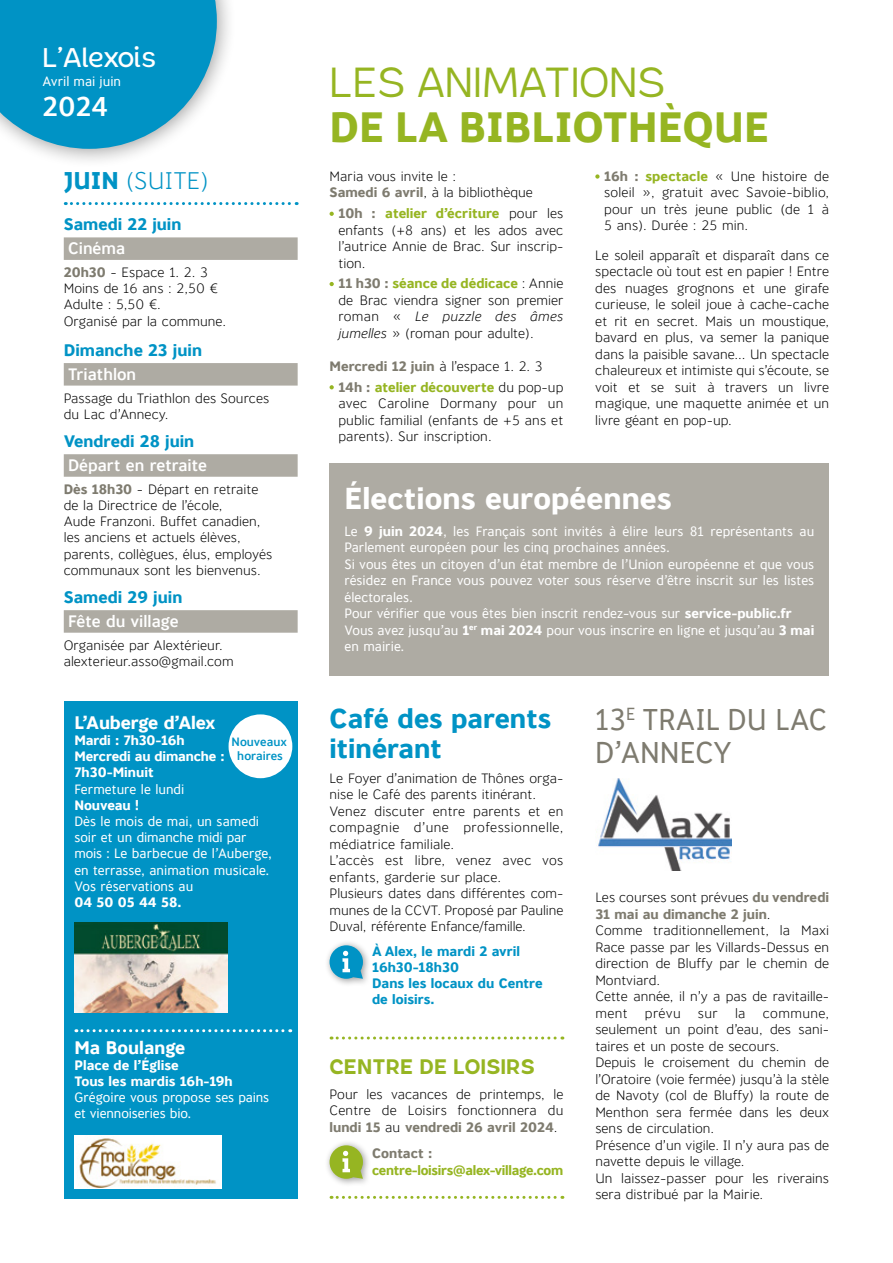
<style>
.page{position:relative;width:893px;height:1263px;background:#fff}
.page>*{position:absolute;margin:0;border:0;box-sizing:border-box;transform-origin:0 0}
.t1{font:700 42px "Banjax";color:#96b522}
.t2{font:42px "Chopsee";color:#96b522}
.t3{font:30px/33px "Banjax";color:#7e7b6f}
.t4{font:700 30px "Banjax";color:#fff}
.t5{font:700 27px/30px "Banjax";color:#0093c5}
.t6{font:500 27px "Chopsee";letter-spacing:-.02em;color:#fff}
.t7{font:500 27px "Banjax";color:#fff}
.t8{font:300 24px "Banjax";color:#0093c5}
.t9{font:700 21px "Chopsee";color:#96b522}
.t10{font:700 18px "Banjax";letter-spacing:-.01em;color:#fff}
.t11{font:700 16.5px "Banjax";color:#0093c5}
.t12{font:500 16.5px "Banjax";color:#fff}
.t13{font:300 13.5px/16.5px "Banjax";color:#000}
.t14{font:13.5px/16.5px "Banjax";color:#fff}
.t15{font:700 13.5px/16.2px "Banjax";color:#fff}
.t16{font:700 13.5px/16.2px "Banjax";color:#0093c5}
.t17{font:700 13.5px "Banjax";letter-spacing:-.02em;color:#96b522}
.t18{font:700 13.5px "Banjax";color:#7e7b6f}
.t19{font:500 12px/14.4px "Banjax";color:#0093c5;text-align:center}
.s1{font-weight:700}
.s2{font-weight:700;color:#7e7b6f}
.s3{font-weight:700;color:#96b522}
.s4{font-style:italic}
</style>
<div class="page">
<div style="left:0;top:0;width:237px;height:169px;background:#000;opacity:.4"></div>
<svg style="left:0;top:0;width:217px;height:149px;background:#219fca"></svg>
<svg style="left:330px;top:212px;width:4px;height:4px"></svg>
<svg style="left:330px;top:282px;width:4px;height:4px"></svg>
<svg style="left:330px;top:385px;width:4px;height:4px"></svg>
<svg style="left:595px;top:174px;width:5px;height:5px"></svg>
<div style="left:330px;top:463px;width:499px;height:213px;background:#aeaba3"></div>
<img style="left:596px;top:778px;width:135px;height:92px">
<svg style="left:331px;top:1036px;width:232px;height:3px"></svg>
<svg style="left:331px;top:1196px;width:232px;height:3px"></svg>
<div style="left:324px;top:1140px;width:48px;height:47px;background:#000;opacity:.4"></div>
<svg style="left:330px;top:1145px;width:33px;height:34px"></svg>
<div style="left:324px;top:940px;width:48px;height:47px;background:#000;opacity:.4"></div>
<svg style="left:330px;top:945px;width:33px;height:34px"></svg>
<svg style="left:65px;top:202px;width:232px;height:3px"></svg>
<div style="left:64px;top:237px;width:234px;height:23px;background:#aeaba3"></div>
<div style="left:64px;top:363px;width:234px;height:23px;background:#aeaba3"></div>
<div style="left:64px;top:454px;width:234px;height:23px;background:#aeaba3"></div>
<div style="left:64px;top:610px;width:234px;height:23px;background:#aeaba3"></div>
<div style="left:64px;top:702px;width:234px;height:497px;background:#0093c5"></div>
<svg style="left:76px;top:1029px;width:215px;height:3px"></svg>
<div style="left:74px;top:1135px;width:148px;height:53px;background:#fff"></div>
<img style="left:79px;top:1137px;width:137px;height:51px">
<img style="left:74px;top:922px;width:153px;height:90px">
<div style="left:229px;top:714px;width:63px;height:64px;background:#fff;border-radius:50%"></div>
<h3 class="t6" style="left:43px;top:40px;width:115px">L’Alexois</h3>
<p class="t14" style="left:43px;top:72px;width:80px">Avril mai juin</p>
<h3 class="t7" style="left:43px;top:86px;width:67px">2024</h3>
<h3 class="t8" style="left:64px;top:163px;width:147px"><span class="s1">JUIN</span> (SUITE)</h3>
<p class="t11" style="left:64px;top:212px;width:119px">Samedi 22 juin</p>
<p class="t12" style="left:68px;top:236px;width:59px">Cinéma</p>
<p class="t13" style="left:64px;top:263px;width:164px"><span class="s2">20h30</span> - Espace 1. 2. 3<br>Moins de 16 ans : 2,50 €<br>Adulte : 5,50 €.<br>Organisé par la commune.</p>
<p class="t11" style="left:64px;top:337px;width:140px">Dimanche 23 juin</p>
<p class="t12" style="left:68px;top:362px;width:70px">Triathlon</p>
<p class="t13" style="left:64px;top:389px;width:207px">Passage du Triathlon des Sources du Lac d’Annecy.</p>
<p class="t11" style="left:64px;top:429px;width:132px">Vendredi 28 juin</p>
<p class="t12" style="left:68px;top:453px;width:141px">Départ en retraite</p>
<p class="t13" style="left:64px;top:480px;width:210px"><span class="s2">Dès 18h30</span> - Départ en retraite de la Directrice de l’école,<br>Aude Franzoni. Buffet canadien, les anciens et actuels élèves, parents, collègues, élus, employés communaux sont les bienvenus.</p>
<p class="t11" style="left:64px;top:585px;width:120px">Samedi 29 juin</p>
<p class="t12" style="left:68px;top:609px;width:112px">Fête du village</p>
<p class="t13" style="left:64px;top:636px;width:171px">Organisée par Alextérieur. alexterieur.asso@gmail.com</p>
<h3 class="t10" style="left:74px;top:708px;width:143px">L’Auberge d’Alex</h3>
<p class="t15" style="left:74px;top:731px;width:152px">Mardi : 7h30-16h<br>Mercredi au dimanche :<br>7h30-Minuit</p>
<p class="t14" style="left:74px;top:780px;width:112px">Fermeture le lundi</p>
<p class="t15" style="left:74px;top:796px;width:66px">Nouveau !</p>
<p class="t14" style="left:74px;top:812px;width:199px">Dès le mois de mai, un samedi soir et un dimanche midi par mois : Le barbecue de l’Auberge, en terrasse, animation musicale.<br>Vos réservations au</p>
<p class="t15" style="left:74px;top:893px;width:109px">04 50 05 44 58.</p>
<p class="t19" style="left:232px;top:734px;width:57px">Nouveaux horaires</p>
<h3 class="t10" style="left:74px;top:1033px;width:113px">Ma Boulange</h3>
<p class="t15" style="left:74px;top:1056px;width:160px">Place de l’Église<br>Tous les mardis 16h-19h</p>
<p class="t14" style="left:74px;top:1088px;width:196px">Grégoire vous propose ses pains et viennoiseries bio.</p>
<h1 class="t2" style="left:330px;top:57px;width:337px">LES ANIMATIONS</h1>
<h1 class="t1" style="left:330px;top:95px;width:441px">DE LA BIBLIOTHÈQUE</h1>
<p class="t13" style="left:330px;top:167px;width:205px">Maria vous invite le :<br><span class="s2">Samedi 6 avril</span>, à la bibliothèque</p>
<p class="t13" style="left:338px;top:204px;width:226px;text-align:justify"><span class="s2">10h :</span> <span class="s3">atelier d’écriture</span> pour les enfants (+8 ans) et les ados avec l’autrice Annie de Brac. Sur inscrip&shy;tion.</p>
<p class="t13" style="left:338px;top:275px;width:227px;text-align:justify"><span class="s2">11 h30 :</span> <span class="s3">séance de dédicace</span> : Annie de Brac viendra signer son premier roman « <span class="s4">Le puzzle des âmes jumelles</span> » (roman pour adulte).</p>
<p class="t13" style="left:338px;top:355px;width:226px;line-height:20.7px;text-indent:-9px"><span class="s2">Mercredi 12 juin</span> à l’espace 1. 2. 3<br><span class="s2">14h :</span> <span class="s3">atelier découverte</span> du pop-up</p>
<p class="t13" style="left:338px;top:394px;width:226px;text-align:justify">avec Caroline Dormany pour un public familial (enfants de +5 ans et parents). Sur inscription.</p>
<p class="t13" style="left:604px;top:167px;width:226px;text-align:justify"><span class="s2">16h :</span> <span class="s3">spectacle</span> « Une histoire de soleil », gratuit avec Savoie-biblio, pour un très jeune public (de 1 à 5 ans). Durée : 25 min.</p>
<p class="t13" style="left:595px;top:246px;width:235px;text-align:justify">Le soleil apparaît et disparaît dans ce spectacle où tout est en papier ! Entre des nuages grognons et une girafe curieuse, le soleil joue à cache-cache et rit en secret. Mais un moustique, bavard en plus, va semer la panique dans la paisible savane... Un spectacle chaleureux et intimiste qui s’écoute, se voit et se suit à travers un livre magique, une maquette animée et un livre géant en pop-up.</p>
<h2 class="t4" style="left:344px;top:475px;width:329px">Élections européennes</h2>
<p class="t14" style="left:344px;top:522px;width:471px">Le <span class="s1">9 juin 2024</span>, les Français sont invités à élire leurs 81 représentants au Parlement européen pour les cinq prochaines années.<br>Si vous êtes un citoyen d’un état membre de l’Union européenne et que vous résidez en France vous pouvez voter sous réserve d’être inscrit sur les listes électorales.<br>Pour vérifier que vous êtes bien inscrit rendez-vous sur <span class="s1">service-public.fr </span>Vous avez jusqu’au <span class="s1">1</span><sup>er</sup> <span class="s1">mai 2024</span> pour vous inscrire en ligne et jusqu’au <span class="s1">3 mai </span>en mairie.</p>
<h3 class="t5" style="left:330px;top:701px;width:223px">Café des parents itinérant</h3>
<p class="t13" style="left:330px;top:769px;width:235px">Le Foyer d’animation de Thônes orga&shy;nise le Café des parents itinérant.<br>Venez discuter entre parents et en compagnie d’une professionnelle, médiatrice familiale.<br>L’accès est libre, venez avec vos enfants, garderie sur place.<br>Plusieurs dates dans différentes com&shy;munes de la CCVT. Proposé par Pauline Duval, référente Enfance/famille.</p>
<p class="t16" style="left:372px;top:942px;width:172px">À Alex, le mardi 2 avril<br>16h30-18h30<br>Dans les locaux du Centre de loisirs.</p>
<h3 class="t9" style="left:330px;top:1053px;width:207px">CENTRE DE LOISIRS</h3>
<p class="t13" style="left:330px;top:1085px;width:235px;text-align:justify">Pour les vacances de printemps, le Centre de Loisirs fonctionnera du <span class="s2">lundi 15</span> au <span class="s2">vendredi 26 avril 2024</span>.</p>
<p class="t18" style="left:372px;top:1143px;width:62px">Contact :</p>
<p class="t17" style="left:372px;top:1159px;width:193px">centre-loisirs@alex-village.com</p>
<h2 class="t3" style="left:595px;top:701px;width:233px">13<sup>E</sup> TRAIL DU LAC<br>D’ANNECY</h2>
<p class="t13" style="left:595px;top:888px;width:235px">Les courses sont prévues <span class="s2">du vendredi<br>31 mai au dimanche 2 juin</span>.<br>Comme traditionnellement, la Maxi<br>Race passe par les Villards-Dessus en direction de Bluffy par le chemin de<br>Montviard.<br>Cette année, il n’y a pas de ravitaille&shy;ment</p>
<p class="t13" style="left:645px;top:1004px;width:37px">prévu</p>
<p class="t13" style="left:698px;top:1004px;width:22px">sur</p>
<p class="t13" style="left:735px;top:1004px;width:12px">la</p>
<p class="t13" style="left:595px;top:1004px;width:235px;text-indent:167px">commune, seulement un point d’eau, des sani&shy;taires et un poste de secours.<br>Depuis le croisement du chemin de l’Oratoire (voie fermée) jusqu’à la stèle de Navoty (col de Bluffy) la route de<br>Menthon sera fermée dans les deux sens de circulation.<br>Présence d’un vigile. Il n’y aura pas de navette depuis le village.<br>Un laissez-passer pour les riverains sera distribué par la Mairie.</p>
</div>
